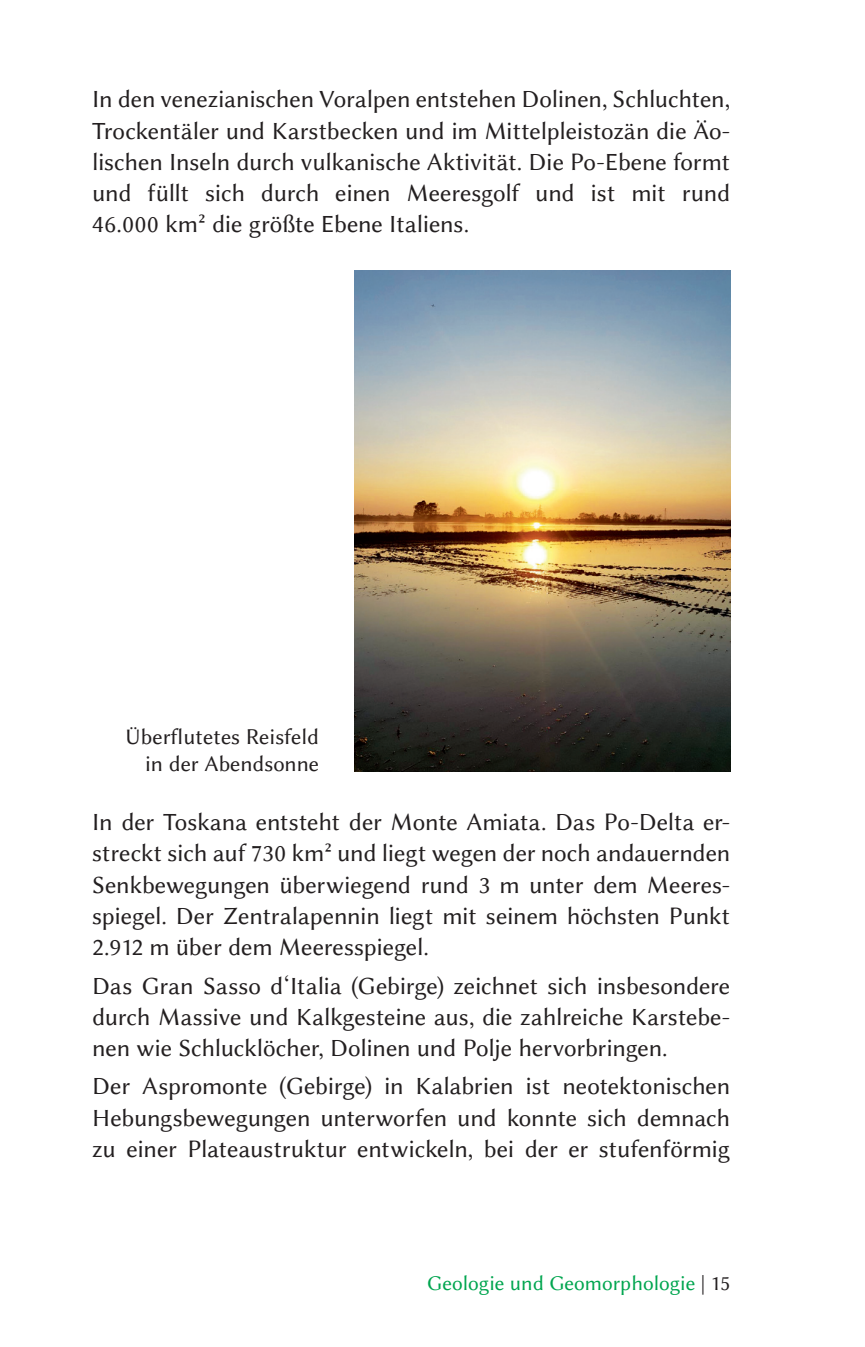
<style>
.page{position:relative;width:865px;height:1347px;background:#fff}
.page>*{position:absolute;margin:0;border:0;box-sizing:border-box;transform-origin:0 0}
.t1{font:25px/31.2px "Lin Biolinum";letter-spacing:-.005em;color:#231f20;text-align:justify}
.t2{font:22.5px/27px "Lin Biolinum";color:#231f20;text-align:right}
.t3{font:21.25px "Lin Biolinum";color:#00a54f}
.s1{color:#231f20}
</style>
<div class="page">
<img style="left:354px;top:270px;width:376px;height:501px">
<p class="t1" style="left:92px;top:84px;width:639px">In den venezianischen Voralpen entstehen Dolinen, Schluchten, Trockentäler und Karstbecken und im Mittelpleistozän die Äo&shy;lischen Inseln durch vulkanische Aktivität. Die Po-Ebene formt und füllt sich durch einen Meeresgolf und ist mit rund 46.000 km² die größte Ebene Italiens.</p>
<p class="t2" style="left:125px;top:723px;width:195px">Überflutetes Reisfeld in der Abendsonne</p>
<p class="t1" style="left:92px;top:806px;width:639px">In der Toskana entsteht der Monte Amiata. Das Po-Delta er&shy;streckt sich auf 730 km² und liegt wegen der noch andauernden Senkbewegungen überwiegend rund 3 m unter dem Meeres&shy;spiegel. Der Zentralapennin liegt mit seinem höchsten Punkt 2.912 m über dem Meeresspiegel.</p>
<p class="t1" style="left:92px;top:970px;width:639px">Das Gran Sasso d‘Italia (Gebirge) zeichnet sich insbesondere durch Massive und Kalkgesteine aus, die zahlreiche Karstebe&shy;nen wie Schlucklöcher, Dolinen und Polje hervorbringen.</p>
<p class="t1" style="left:92px;top:1071px;width:639px">Der Aspromonte (Gebirge) in Kalabrien ist neotektonischen Hebungsbewegungen unterworfen und konnte sich demnach zu einer Plateaustruktur entwickeln, bei der er stufenförmig</p>
<p class="t3" style="left:427px;top:1271px;width:304px">Geologie und Geomorphologie <span class="s1">| 15</span></p>
</div>
